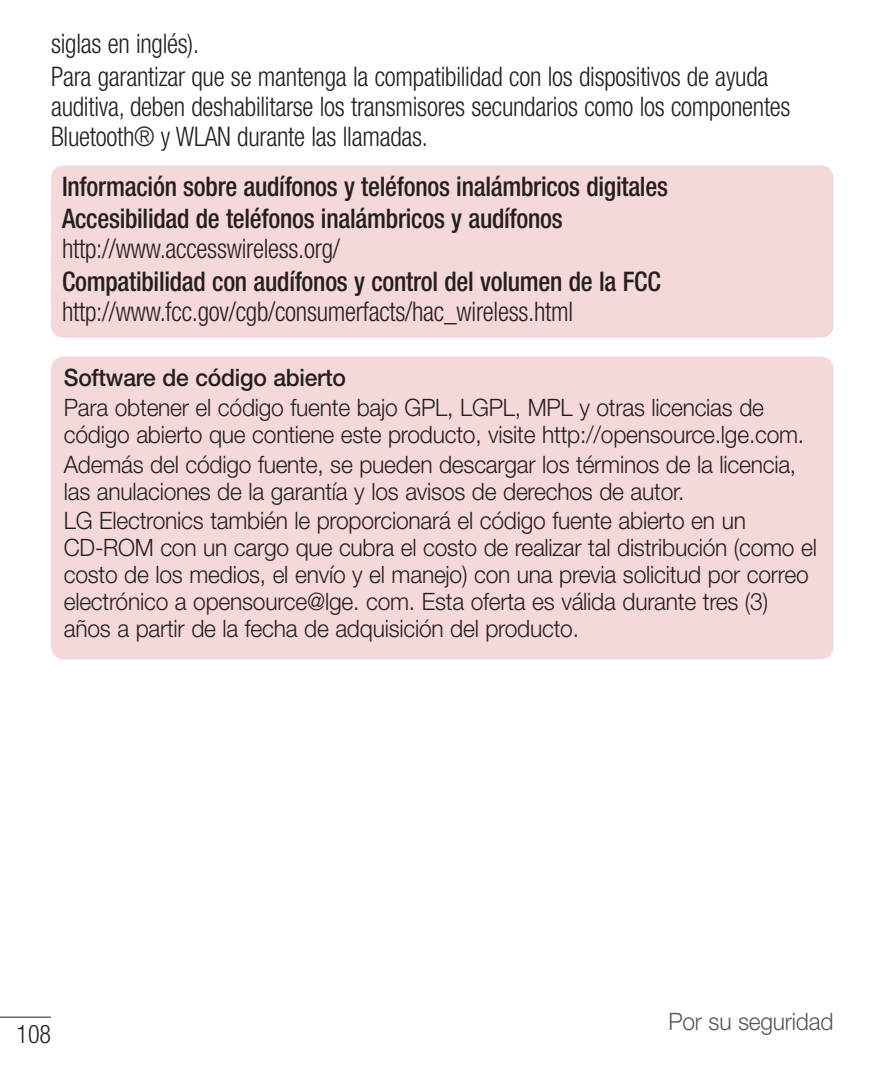
<style>
.page{position:relative;width:893px;height:1072px;background:#fff}
.page>*{position:absolute;margin:0;border:0;box-sizing:border-box;transform-origin:0 0}
.main{font:300 condensed 27px/30px "Helvetica Neue LT Pro";letter-spacing:-.01em;color:#231f20;scale:.95 1}
.t1{font:500 condensed 27px/32.7px "Helvetica Neue LT Pro";letter-spacing:-.01em;color:#231f20;scale:.95 1}
.t2{font:300 condensed 25.5px "Helvetica Neue LT Pro";color:#231f20;scale:.95 1}
.t3{font:300 24px/29.4px "Helvetica Neue LT Pro";letter-spacing:-.01em;color:#231f20;scale:.95 1}
.t4{font:300 24px "Helvetica Neue LT Pro";letter-spacing:-.01em;color:#57585a;scale:.95 1}
.s1{font-weight:300}
.s2{font-weight:500}
</style>
<div class="page">
<hr style="left:0;top:1016px;width:51px;height:1px;background:#231f20">
<div style="left:51px;top:165px;width:782px;height:173px;background:#f5d8da;border-radius:13px"></div>
<div style="left:51px;top:356px;width:782px;height:303px;background:#f5d8da;border-radius:13px"></div>
<p class="main" style="left:51px;top:29px;width:157px">siglas en inglés).</p>
<p class="main" style="left:51px;top:61px;width:780px">Para garantizar que se mantenga la compatibilidad con los dispositivos de ayuda auditiva, deben deshabilitarse los transmisores secundarios como los componentes<br>Bluetooth® y WLAN durante las llamadas.</p>
<p class="t1" style="left:62px;top:169px;width:639px">Información sobre audífonos y teléfonos inalámbricos digitales<br>Accesibilidad de teléfonos inalámbricos y audífonos</p>
<p class="t1" style="left:62px;top:232px;width:632px"><span class="s1">http://www.accesswireless.org/<br></span>Compatibilidad con audífonos y control del volumen de la FCC</p>
<p class="main" style="left:62px;top:296px;width:539px">http://www.fcc.gov/cgb/consumerfacts/hac_wireless.html</p>
<p class="t3" style="left:64px;top:362px;width:739px"><span class="s2">Software de código abierto<br></span>Para obtener el código fuente bajo GPL, LGPL, MPL y otras licencias de</p>
<p class="t3" style="left:64px;top:419px;width:781px">código abierto que contiene este producto, visite http://opensource.lge.com.<br>Además del código fuente, se pueden descargar los términos de la licencia,</p>
<p class="t3" style="left:64px;top:476px;width:720px">las anulaciones de la garantía y los avisos de derechos de autor.<br>LG Electronics también le proporcionará el código fuente abierto en un</p>
<p class="t3" style="left:64px;top:533px;width:794px;line-height:27px">CD-ROM con un cargo que cubra el costo de realizar tal distribución (como el costo de los medios, el envío y el manejo) con una previa solicitud por correo electrónico a opensource@lge. com. Esta oferta es válida durante tres (3) años a partir de la fecha de adquisición del producto.</p>
<p class="t2" style="left:17px;top:1019px;width:38px">108</p>
<p class="t4" style="left:668px;top:1006px;width:175px">Por su seguridad</p>
</div>
